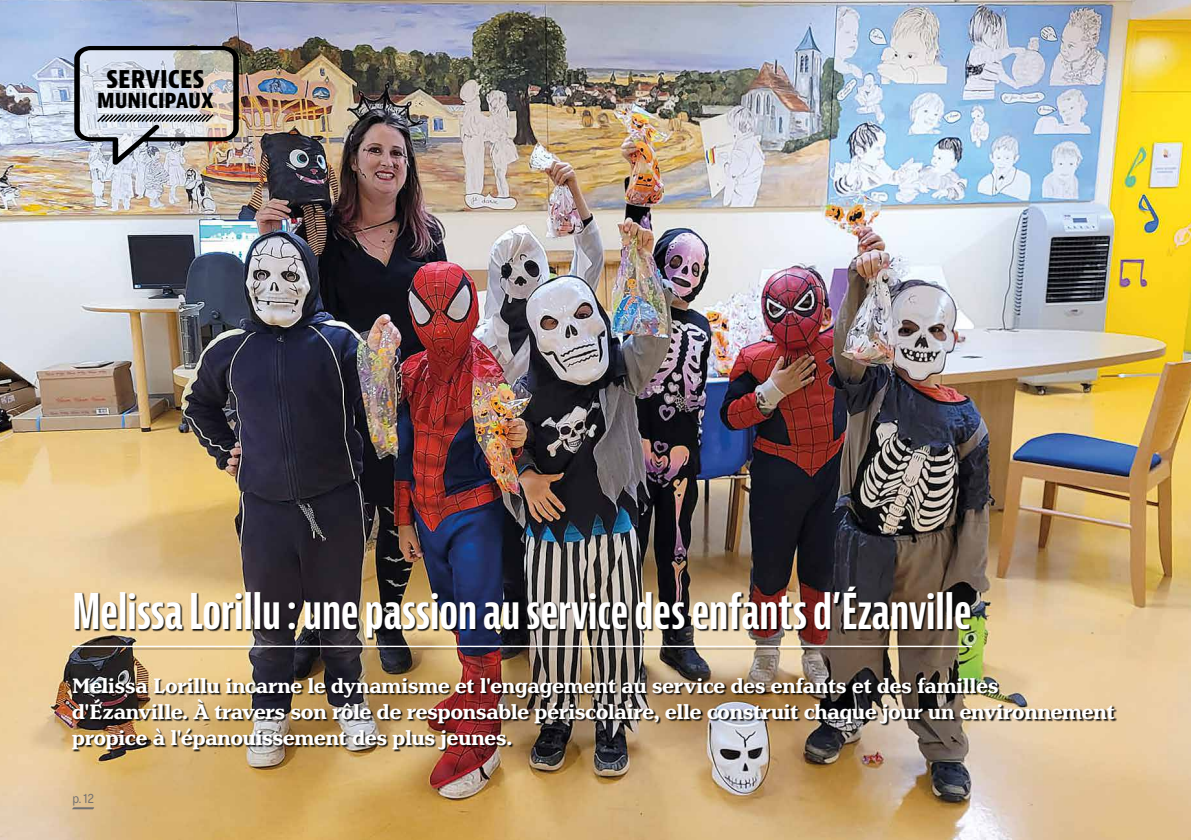
<style>
.page{position:relative;width:1191px;height:840px;background:#fff}
.page>*{position:absolute;margin:0;border:0;box-sizing:border-box;transform-origin:0 0}
.t1{font:700 extra-condensed 48px "Bernina Sans";color:#fff}
.t2{font:700 condensed 26px "Bernina Sans";color:#000}
.t3{font:700 22px/26px "Henriette";color:#fff}
.t4{font:700 condensed 22px "Bernina Sans";color:#000}
.t5{font:14px "Omnes Narrow";color:#706f6f}
</style>
<div class="page">
<img style="left:0;top:0;width:1191px;height:839px">
<img style="left:74px;top:46px;width:165px;height:119px">
<svg style="left:72px;top:806px;width:22px;height:3px"></svg>
<div style="left:73px;top:586px;width:901px;height:63px;background:#000;opacity:.9"></div>
<svg style="left:72px;top:645px;width:900px;height:1px"></svg>
<div style="left:73px;top:678px;width:1044px;height:73px;background:#000;opacity:.9"></div>
<p class="t2" style="left:106px;top:63px;width:100px">SERVICES</p>
<p class="t4" style="left:97px;top:87px;width:118px">MUNICIPAUX</p>
<h1 class="t1" style="left:72px;top:583px;width:901px">Melissa Lorillu : une passion au service des enfants d’Ézanville</h1>
<p class="t3" style="left:72px;top:672px;width:1044px">Melissa Lorillu incarne le dynamisme et l'engagement au service des enfants et des familles d'Ézanville. À travers son rôle de responsable périscolaire, elle construit chaque jour un environnement propice à l'épanouissement des plus jeunes.</p>
<p class="t5" style="left:72px;top:789px;width:23px">p. 12</p>
</div>
